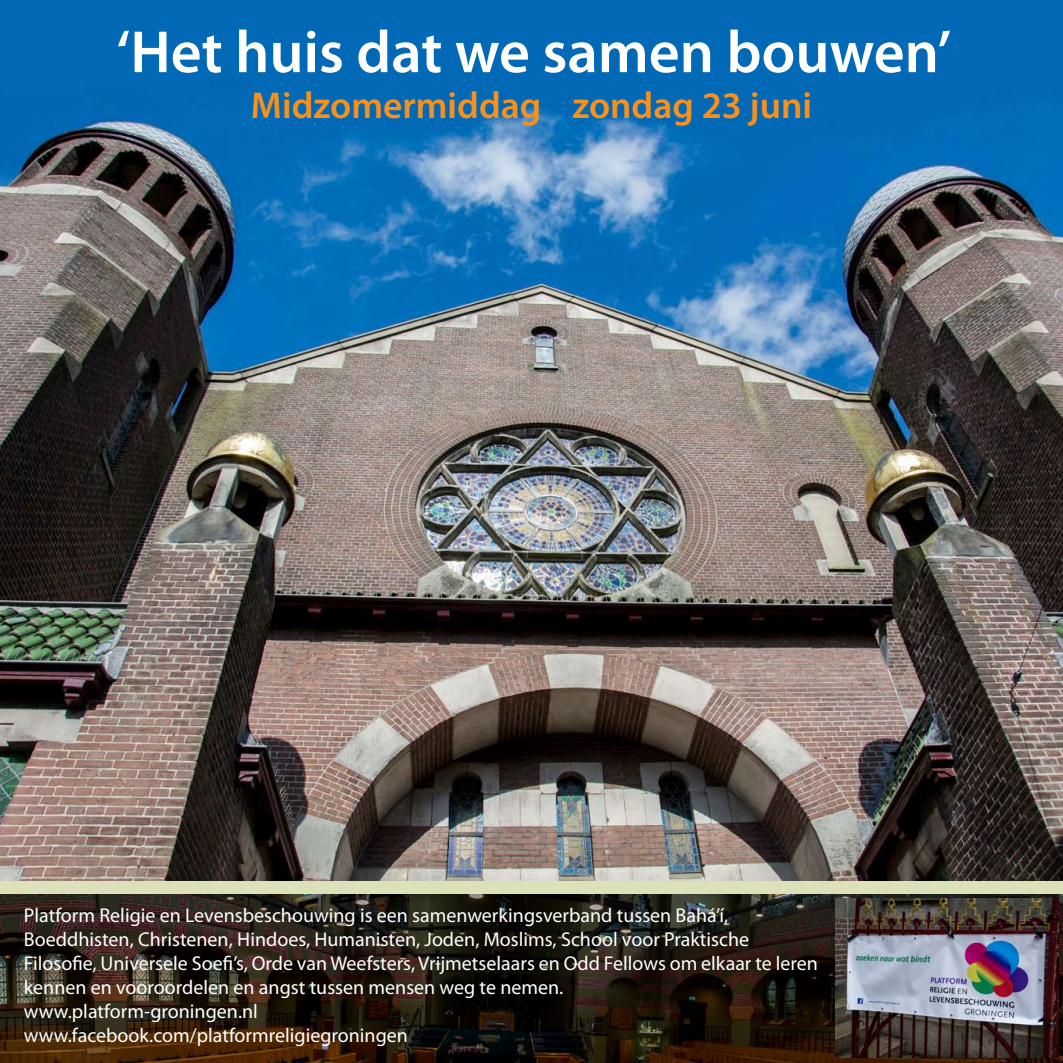
<style>
.page{position:relative;width:1063px;height:1063px;background:#fff}
.page>*{position:absolute;margin:0;border:0;box-sizing:border-box;transform-origin:0 0}
.t1{font:600 60px "Myriad Pro";color:#fff}
.t2{font:600 37.5px "Myriad Pro";color:#f7911e}
.t3{font:20px/24px "Myriad Pro";color:#fff}
</style>
<div class="page">
<img style="left:0;top:894px;width:1063px;height:169px">
<img style="left:0;top:0;width:1063px;height:881px">
<div style="left:0;top:881px;width:1063px;height:13px;background:#dde1ba"></div>
<img style="left:835px;top:899px;width:223px;height:158px">
<h1 class="t1" style="left:116px;top:14px;width:837px">‘Het huis dat we samen bouwen’</h1>
<h2 class="t2" style="left:251px;top:82px;width:563px">Midzomermiddag zondag 23 juni</h2>
<p class="t3" style="left:24px;top:903px;width:795px">Platform Religie en Levensbeschouwing is een samenwerkingsverband tussen Bahá’í, Boeddhisten, Christenen, Hindoes, Humanisten, Joden, Moslims, School voor Praktische Filosofie, Universele Soefi’s, Orde van Weefsters, Vrijmetselaars en Odd Fellows om elkaar te leren kennen en vooroordelen en angst tussen mensen weg te nemen.<br>www.platform-groningen.nl<br>www.facebook.com/platformreligiegroningen</p>
</div>
